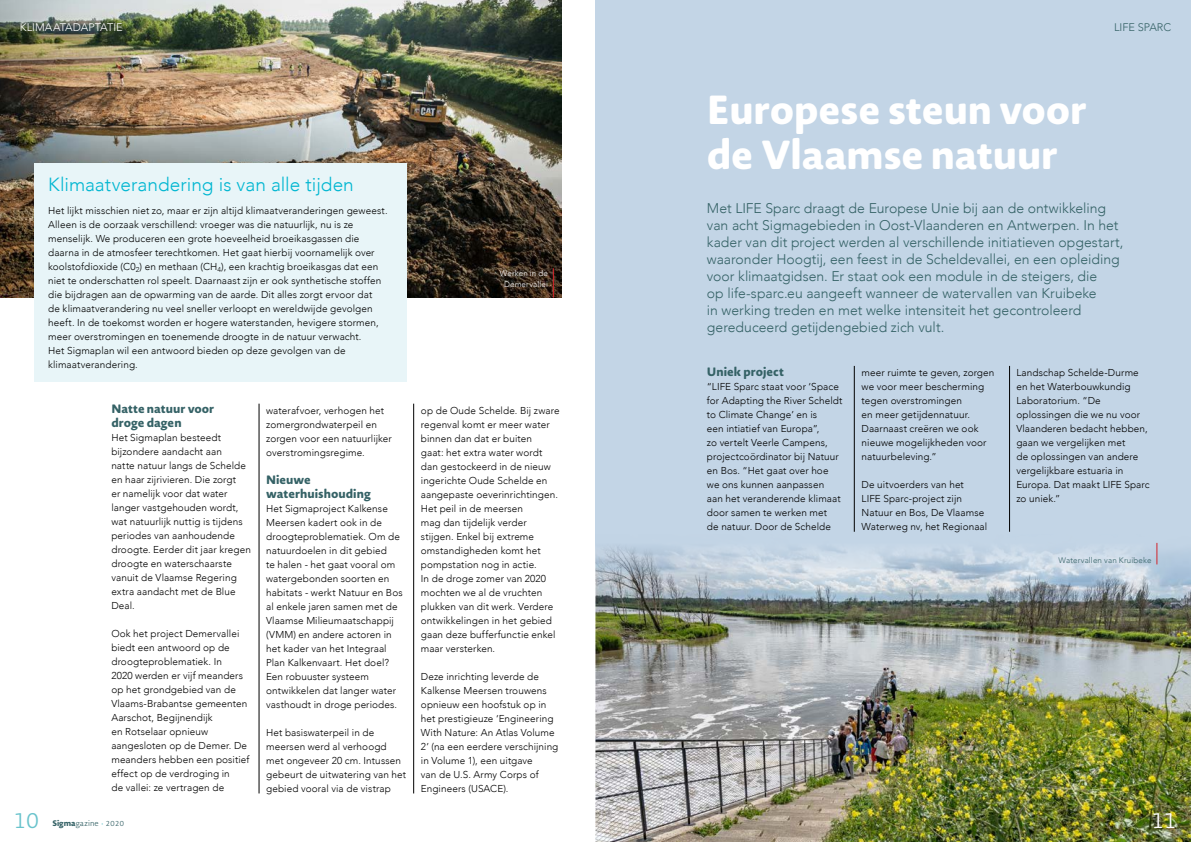
<style>
.page{position:relative;width:1191px;height:842px;background:#fff}
.page>*{position:absolute;margin:0;border:0;box-sizing:border-box;transform-origin:0 0}
.t1{font:800 40px/45px "Novel Sans Rd Pro";letter-spacing:-.01em;color:#fff}
.t2{font:300 20.9px "Novel Sans Rd Pro";color:#69c3cc}
.t3{font:300 20.9px "Novel Sans Rd Pro";color:#fff}
.t4{font:300 19px "Avenir";color:#00b6d1}
.t5{font:300 14px/17px "Avenir";color:#356266}
.t6{font:800 12px/14px "Novel Sans Rd Pro";color:#356266}
.t7{font:300 11px "Avenir";color:#fff}
.t8{font:300 11px "Avenir";letter-spacing:-.005em;color:#356266}
.t9{font:300 10px/14px "Avenir";letter-spacing:.01em;color:#000}
.t10{font:300 8px "Avenir";letter-spacing:.02em;color:#356266}
.t11{font:300 8px/11px "Avenir";letter-spacing:.02em;color:#fff;text-align:center}
.t12{font:300 8px "Novel Sans Rd Pro";color:#356266}
.s1{font-weight:800}
.s2{color:#69c3cc}
.s3{font-size:7.1px}
</style>
<div class="page">
<img style="left:0;top:0;width:561px;height:298px">
<div style="left:595px;top:0;width:596px;height:592px;background:#c3d5e6"></div>
<img style="left:595px;top:542px;width:596px;height:300px">
<hr style="left:259px;top:404px;width:1px;height:389px;background:#000">
<hr style="left:413px;top:404px;width:1px;height:389px;background:#000">
<div style="left:34px;top:163px;width:373px;height:219px;background:#e8f5f8"></div>
<hr style="left:854px;top:366px;width:1px;height:166px;background:#000">
<hr style="left:1009px;top:366px;width:1px;height:166px;background:#000">
<hr style="left:553px;top:268px;width:1px;height:30px;background:#d2232a">
<svg style="left:1156px;top:543px;width:1px;height:21px"></svg>
<p class="t7" style="left:20px;top:21px;width:104px">KLIMAATADAPTATIE</p>
<p class="t8" style="left:1114px;top:21px;width:59px">LIFE SPARC</p>
<h3 class="t4" style="left:48px;top:173px;width:307px">Klimaatverandering is van alle tijden</h3>
<p class="t9" style="left:48px;top:203px;width:341px">Het lijkt misschien niet zo, maar er zijn altijd klimaatveranderingen geweest.<br>Alleen is de oorzaak verschillend: vroeger was die natuurlijk, nu is ze menselijk. We produceren een grote hoeveelheid broeikasgassen die daarna in de atmosfeer terechtkomen. Het gaat hierbij voornamelijk over koolstofdioxide (C0<sub>2</sub>) en methaan (CH<sub>4</sub>), een krachtig broeikasgas dat een niet te onderschatten rol speelt. Daarnaast zijn er ook synthetische stoffen die bijdragen aan de opwarming van de aarde. Dit alles zorgt ervoor dat<br>de klimaatverandering nu veel sneller verloopt en wereldwijde gevolgen heeft. In de toekomst worden er hogere waterstanden, hevigere stormen, meer overstromingen en toenemende droogte in de natuur verwacht.<br>Het Sigmaplan wil een antwoord bieden op deze gevolgen van de klimaatverandering.</p>
<p class="t6" style="left:111px;top:401px;width:104px">Natte natuur voor droge dagen</p>
<p class="t9" style="left:111px;top:430px;width:141px">Het Sigmaplan besteedt bijzondere aandacht aan<br>natte natuur langs de Schelde en haar zijrivieren. Die zorgt<br>er namelijk voor dat water langer vastgehouden wordt, wat natuurlijk nuttig is tijdens periodes van aanhoudende droogte. Eerder dit jaar kregen droogte en waterschaarste vanuit de Vlaamse Regering extra aandacht met de Blue<br>Deal.</p>
<p class="t9" style="left:111px;top:626px;width:140px">Ook het project Demervallei biedt een antwoord op de droogteproblematiek. In<br>2020 werden er vijf meanders op het grondgebied van de<br>Vlaams-Brabantse gemeenten<br>Aarschot, Begijnendijk<br>en Rotselaar opnieuw aangesloten op de Demer. De meanders hebben een positief effect op de verdroging in<br>de vallei: ze vertragen de</p>
<p class="t9" style="left:266px;top:403px;width:127px">waterafvoer, verhogen het zomergrondwaterpeil en zorgen voor een natuurlijker overstromingsregime.</p>
<p class="t6" style="left:266px;top:472px;width:106px">Nieuwe waterhuishouding</p>
<p class="t9" style="left:266px;top:501px;width:138px">Het Sigmaproject Kalkense<br>Meersen kadert ook in de droogteproblematiek. Om de natuurdoelen in dit gebied<br>te halen - het gaat vooral om watergebonden soorten en habitats - werkt Natuur en Bos al enkele jaren samen met de<br>Vlaamse Milieumaatschappij (VMM) en andere actoren in het kader van het Integraal<br>Plan Kalkenvaart. Het doel?<br>Een robuuster systeem ontwikkelen dat langer water vasthoudt in droge periodes.</p>
<p class="t9" style="left:266px;top:725px;width:141px">Het basiswaterpeil in de meersen werd al verhoogd met ongeveer 20 cm. Intussen gebeurt de uitwatering van het gebied vooral via de vistrap</p>
<p class="t11" style="left:500px;top:268px;width:50px">Werken in de<br>Demervallei</p>
<p class="t9" style="left:421px;top:403px;width:140px">op de Oude Schelde. Bij zware regenval komt er meer water binnen dan dat er buiten<br>gaat: het extra water wordt dan gestockeerd in de nieuw ingerichte Oude Schelde en aangepaste oeverinrichtingen.<br>Het peil in de meersen<br>mag dan tijdelijk verder stijgen. Enkel bij extreme omstandigheden komt het pompstation nog in actie.<br>In de droge zomer van 2020 mochten we al de vruchten plukken van dit werk. Verdere ontwikkelingen in het gebied gaan deze bufferfunctie enkel maar versterken.</p>
<p class="t9" style="left:421px;top:669px;width:139px">Deze inrichting leverde de<br>Kalkense Meersen trouwens opnieuw een hoofstuk op in het prestigieuze ‘Engineering<br>With Nature: An Atlas Volume<br>2’ (na een eerdere verschijning in Volume 1), een uitgave<br>van de U.S. Army Corps of<br>Engineers (USACE).</p>
<h1 class="t1" style="left:707px;top:86px;width:381px">Europese steun voor de Vlaamse natuur</h1>
<p class="t5" style="left:707px;top:200px;width:418px">Met LIFE Sparc draagt de Europese Unie bij aan de ontwikkeling van acht Sigmagebieden in Oost-Vlaanderen en Antwerpen. In het kader van dit project werden al verschillende initiatieven opgestart, waaronder Hoogtij, een feest in de Scheldevallei, en een opleiding voor klimaatgidsen. Er staat ook een module in de steigers, die<br>op life-sparc.eu aangeeft wanneer de watervallen van Kruibeke<br>in werking treden en met welke intensiteit het gecontroleerd gereduceerd getijdengebied zich vult.</p>
<p class="t6" style="left:707px;top:364px;width:79px">Uniek project</p>
<p class="t9" style="left:707px;top:379px;width:137px">“LIFE Sparc staat voor ‘Space for Adapting the River Scheldt to Climate Change’ en is<br>een intiatief van Europa”,<br>zo vertelt Veerle Campens, projectcoördinator bij Natuur en Bos. “Het gaat over hoe we ons kunnen aanpassen aan het veranderende klimaat door samen te werken met<br>de natuur. Door de Schelde</p>
<p class="t9" style="left:1016px;top:365px;width:135px">Landschap Schelde-Durme en het Waterbouwkundig<br>Laboratorium. “De oplossingen die we nu voor<br>Vlaanderen bedacht hebben, gaan we vergelijken met<br>de oplossingen van andere vergelijkbare estuaria in<br>Europa. Dat maakt LIFE Sparc zo uniek.”</p>
<p class="t9" style="left:861px;top:365px;width:134px">meer ruimte te geven, zorgen we voor meer bescherming tegen overstromingen<br>en meer getijdennatuur.<br>Daarnaast creëren we ook nieuwe mogelijkheden voor natuurbeleving.”</p>
<p class="t9" style="left:861px;top:477px;width:127px">De uitvoerders van het<br>LIFE Sparc-project zijn<br>Natuur en Bos, De Vlaamse<br>Waterweg nv, het Regionaal</p>
<p class="t10" style="left:1058px;top:555px;width:94px">Watervallen van Kruibeke</p>
<h2 class="t2" style="left:14px;top:805px;width:26px">10</h2>
<p class="t12" style="left:52px;top:817px;width:73px"><span class="s1">Sigma</span>gazine <span class="s2">•</span> <span class="s3">2020</span></p>
<h2 class="t3" style="left:1152px;top:805px;width:26px">11</h2>
</div>
